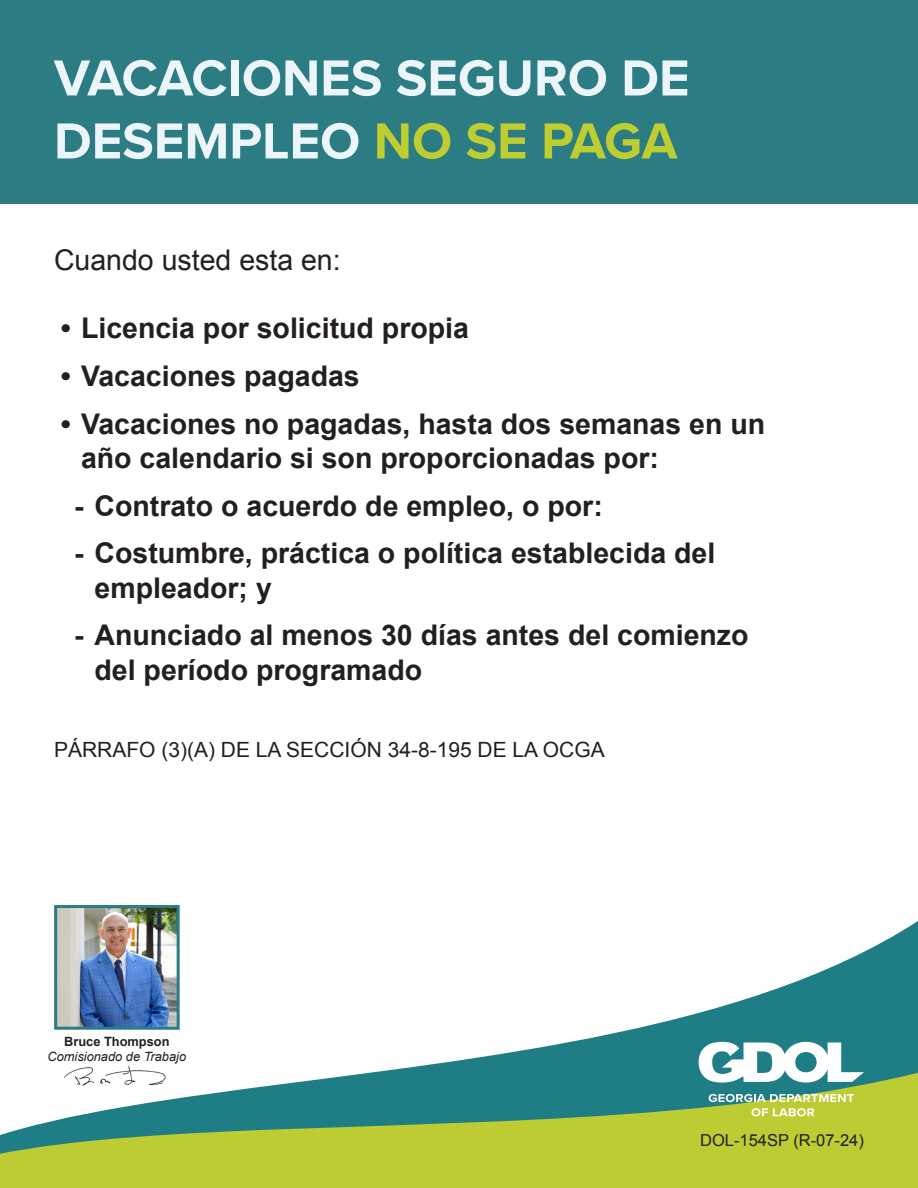
<style>
.page{position:relative;width:918px;height:1188px;background:#fff}
.page>*{position:absolute;margin:0;border:0;box-sizing:border-box;transform-origin:0 0}
.Title_1st_Line{font:700 52.5px/63px "Proxima Nova";color:#ecf5fa}
.t1{font:700 28.5px/34.2px "Arial";color:#231f20}
.t2{font:28.5px "Arial";color:#231f20}
.t3{font:21px "Arial";color:#231f20}
.t4{font:16.5px "Arial";color:#231f20}
.t5{font:italic 12.75px "Arial";color:#231f20}
.t6{font:700 12.75px "Arial";color:#231f20}
.s1{color:#becd31}
</style>
<div class="page">
<svg style="left:808px;top:921px;width:110px;height:56px"></svg>
<svg style="left:0;top:977px;width:918px;height:211px"></svg>
<img style="left:58px;top:909px;width:118px;height:117px">
<div style="left:54px;top:905px;width:126px;height:125px;border:3px solid #2c7c84"></div>
<img style="left:63px;top:1061px;width:108px;height:32px">
<div style="left:0;top:0;width:918px;height:203px;background:#2c7c84"></div>
<svg style="left:699px;top:1042px;width:165px;height:41px"></svg>
<svg style="left:709px;top:1094px;width:145px;height:8px"></svg>
<svg style="left:752px;top:1108px;width:62px;height:8px"></svg>
<p class="Title_1st_Line" style="left:54px;top:45px;width:637px">VACACIONES SEGURO DE<br>DESEMPLEO <span class="s1">NO SE PAGA</span></p>
<p class="t2" style="left:54px;top:241px;width:288px">Cuando usted esta en:</p>
<p class="t1" style="left:61px;top:312px;width:410px">• Licencia por solicitud propia</p>
<p class="t1" style="left:61px;top:360px;width:301px">• Vacaciones pagadas</p>
<p class="t1" style="left:81px;top:408px;width:686px;text-indent:-20px">• Vacaciones no pagadas, hasta dos semanas en un año calendario si son proporcionadas por:</p>
<p class="t1" style="left:74px;top:490px;width:530px">- Contrato o acuerdo de empleo, o por:</p>
<p class="t1" style="left:94px;top:537px;width:622px;text-indent:-20px">- Costumbre, práctica o política establecida del empleador; y</p>
<p class="t1" style="left:94px;top:619px;width:656px;text-indent:-20px">- Anunciado al menos 30 días antes del comienzo del período programado</p>
<p class="t3" style="left:54px;top:736px;width:552px">PÁRRAFO (3)(A) DE LA SECCIÓN 34-8-195 DE LA OCGA</p>
<p class="t6" style="left:64px;top:1033px;width:107px">Bruce Thompson</p>
<p class="t5" style="left:48px;top:1049px;width:140px">Comisionado de Trabajo</p>
<p class="t4" style="left:700px;top:1129px;width:165px">DOL-154SP (R-07-24)</p>
</div>
